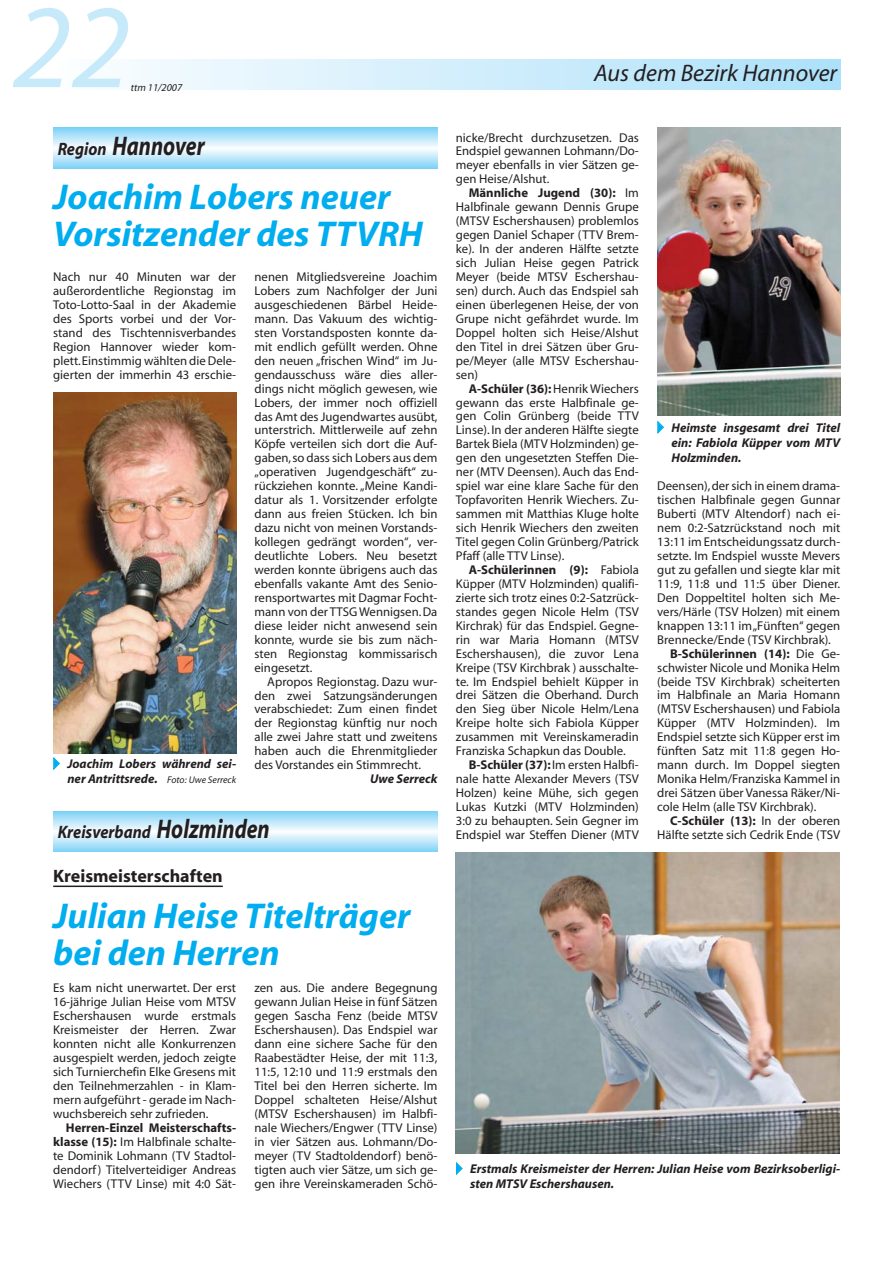
<style>
.page{position:relative;width:893px;height:1263px;background:#fff}
.page>*{position:absolute;margin:0;border:0;box-sizing:border-box;transform-origin:0 0}
.t1{font:italic 120px "Myriad";color:#c7eafb}
.t2{font:italic 700 36px/37.5px "Myriad";color:#00adef}
.t3{font:italic 700 27px "Myriad";color:#231f20;scale:.8 1}
.t4{font:italic 24px "Myriad";color:#231f20}
.t5{font:italic 700 18px "Myriad";color:#231f20;scale:.9 1}
.t6{font:700 18px "Myriad";color:#231f20}
.t7{font:12.75px/14px "Myriad";color:#231f20;text-align:justify}
.t8{font:italic 700 12.75px/15px "Myriad";color:#231f20;text-align:right}
.t9{font:700 12.75px "Myriad";color:#231f20}
.t10{font:italic 10.5px "Myriad";color:#231f20}
.s1{font-size:18px}
.s2{font-family:"Newspaper Pi BT";font-weight:400;font-style:normal;color:#00adef}
.s3{font-weight:400;font-size:9.75px}
.s4{font-size:27px}
.s5{font-weight:700}
.s6{font-weight:400}
</style>
<div class="page">
<div style="left:53px;top:60px;width:787px;height:29px;background:linear-gradient(to right,#fcfeff,#ace1fa)"></div>
<svg style="left:53px;top:811px;width:384px;height:41px;background:#bce7fa"></svg>
<svg style="left:53px;top:128px;width:384px;height:40px;background:#bde7fa"></svg>
<img style="left:53px;top:393px;width:183px;height:360px">
<hr style="left:53px;top:886px;width:170px;height:1px;background:#231f20">
<img style="left:456px;top:853px;width:383px;height:301px">
<img style="left:657px;top:128px;width:183px;height:287px">
<h1 class="t1" style="left:13px;top:2px;width:120px">22</h1>
<p class="t10" style="left:131px;top:83px;width:53px">ttm 11/2007</p>
<h3 class="t3" style="left:58px;top:136px;width:185px"><span class="s1">Region</span> Hannover</h3>
<h2 class="t2" style="left:53px;top:181px;width:371px">Joachim Lobers neuer<br>Vorsitzender des TTVRH</h2>
<p class="t7" style="left:53px;top:271px;width:184px">Nach nur 40 Minuten war der außerordentliche Regionstag im Toto-Lotto-Saal in der Akademie des Sports vorbei und der Vor&shy;stand des Tischtennisverbandes Region Hannover wieder kom&shy;plett.Einstimmig wählten die Dele&shy;gierten der immerhin 43 erschie-</p>
<p class="t7" style="left:254px;top:271px;width:184px">nenen Mitgliedsvereine Joachim Lobers zum Nachfolger der Juni ausgeschiedenen Bärbel Heide&shy;mann. Das Vakuum des wichtig&shy;sten Vorstandsposten konnte da&shy;mit endlich gefüllt werden. Ohne den neuen „frischen Wind“ im Ju&shy;gendausschuss wäre dies aller&shy;dings nicht möglich gewesen, wie Lobers, der immer noch offiziell das Amt des Jugendwartes ausübt, unterstrich. Mittlerweile auf zehn Köpfe verteilen sich dort die Auf&shy;gaben,so dass sich Lobers aus dem „operativen Jugendgeschäft“ zu&shy;rückziehen konnte. „Meine Kandi&shy;datur als 1. Vorsitzender erfolgte dann aus freien Stücken. Ich bin dazu nicht von meinen Vorstands&shy;kollegen gedrängt worden“, ver&shy;deutlichte Lobers. Neu besetzt werden konnte übrigens auch das ebenfalls vakante Amt des Senio&shy;rensportwartes mit Dagmar Focht&shy;mann von der TTSG Wennigsen.Da diese leider nicht anwesend sein konnte, wurde sie bis zum näch&shy;sten Regionstag kommissarisch eingesetzt.</p>
<p class="t7" style="left:254px;top:675px;width:184px;text-indent:13px">Apropos Regionstag. Dazu wur&shy;den zwei Satzungsänderungen verabschiedet: Zum einen findet der Regionstag künftig nur noch alle zwei Jahre statt und zweitens haben auch die Ehrenmitglieder des Vorstandes ein Stimmrecht.</p>
<p class="t8" style="left:370px;top:772px;width:69px">Uwe Serreck</p>
<p class="t8" style="left:53px;top:758px;width:184px"><span class="s2">-</span> Joachim Lobers während sei&shy;ner Antrittsrede. <span class="s3">Foto: Uwe Serreck</span></p>
<h3 class="t5" style="left:58px;top:826px;width:237px">Kreisverband <span class="s4">Holzminden</span></h3>
<h3 class="t6" style="left:53px;top:869px;width:171px">Kreismeisterschaften</h3>
<h2 class="t2" style="left:53px;top:900px;width:359px">Julian Heise Titelträger bei den Herren</h2>
<p class="t7" style="left:53px;top:982px;width:184px">Es kam nicht unerwartet. Der erst 16-jährige Julian Heise vom MTSV Eschershausen wurde erstmals Kreismeister der Herren. Zwar konnten nicht alle Konkurrenzen ausgespielt werden, jedoch zeigte sich Turnierchefin Elke Gresens mit den Teilnehmerzahlen - in Klam&shy;mern aufgeführt - gerade im Nach&shy;wuchsbereich sehr zufrieden.</p>
<p class="t7" style="left:53px;top:1122px;width:184px;text-indent:13px"><span class="s5">Herren-Einzel Meisterschafts&shy;klasse (15):</span> Im Halbfinale schalte&shy;te Dominik Lohmann (TV Stadtol&shy;dendorf) Titelverteidiger Andreas Wiechers (TTV Linse) mit 4:0 Sät-</p>
<p class="t7" style="left:254px;top:982px;width:184px">zen aus. Die andere Begegnung gewann Julian Heise in fünf Sätzen gegen Sascha Fenz (beide MTSV Eschershausen). Das Endspiel war dann eine sichere Sache für den Raabestädter Heise, der mit 11:3, 11:5, 12:10 und 11:9 erstmals den Titel bei den Herren sicherte. Im Doppel schalteten Heise/Alshut (MTSV Eschershausen) im Halbfi&shy;nale Wiechers/Engwer (TTV Linse) in vier Sätzen aus. Lohmann/Do&shy;meyer (TV Stadtoldendorf) benö&shy;tigten auch vier Sätze, um sich ge&shy;gen ihre Vereinskameraden Schö-</p>
<h3 class="t4" style="left:594px;top:64px;width:245px">Aus dem Bezirk Hannover</h3>
<p class="t7" style="left:456px;top:131px;width:184px">nicke/Brecht durchzusetzen. Das Endspiel gewannen Lohmann/Do&shy;meyer ebenfalls in vier Sätzen ge&shy;gen Heise/Alshut.</p>
<p class="t7" style="left:456px;top:187px;width:184px;text-indent:13px"><span class="s5">Männliche Jugend (30):</span> Im Halbfinale gewann Dennis Grupe (MTSV Eschershausen) problemlos gegen Daniel Schaper (TTV Brem&shy;ke). In der anderen Hälfte setzte sich Julian Heise gegen Patrick Meyer (beide MTSV Eschershau&shy;sen) durch. Auch das Endspiel sah einen überlegenen Heise, der von Grupe nicht gefährdet wurde. Im Doppel holten sich Heise/Alshut den Titel in drei Sätzen über Gru&shy;pe/Meyer (alle MTSV Eschershau&shy;sen)</p>
<p class="t7" style="left:456px;top:382px;width:184px;text-indent:13px"><span class="s5">A-Schüler (36):</span>Henrik Wiechers gewann das erste Halbfinale ge&shy;gen Colin Grünberg (beide TTV Linse). In der anderen Hälfte siegte Bartek Biela (MTV Holzminden) ge&shy;gen den ungesetzten Steffen Die&shy;ner (MTV Deensen). Auch das End&shy;spiel war eine klare Sache für den Topfavoriten Henrik Wiechers. Zu&shy;sammen mit Matthias Kluge holte sich Henrik Wiechers den zweiten Titel gegen Colin Grünberg/Patrick Pfaff (alle TTV Linse).</p>
<p class="t7" style="left:456px;top:564px;width:184px;text-indent:13px"><span class="s5">A-Schülerinnen (9):</span> Fabiola Küpper (MTV Holzminden) qualifi&shy;zierte sich trotz eines 0:2-Satzrück&shy;standes gegen Nicole Helm (TSV Kirchrak) für das Endspiel. Gegne&shy;rin war Maria Homann (MTSV Eschershausen), die zuvor Lena Kreipe (TSV Kirchbrak ) ausschalte&shy;te. Im Endspiel behielt Küpper in drei Sätzen die Oberhand. Durch den Sieg über Nicole Helm/Lena Kreipe holte sich Fabiola Küpper zusammen mit Vereinskameradin Franziska Schapkun das Double.</p>
<p class="t7" style="left:456px;top:759px;width:184px;text-indent:13px"><span class="s5">B-Schüler (37):</span>Im ersten Halbfi&shy;nale hatte Alexander Mevers (TSV Holzen) keine Mühe, sich gegen Lukas Kutzki (MTV Holzminden)<br>3:0 zu behaupten. Sein Gegner im Endspiel war Steffen Diener (MTV</p>
<p class="t8" style="left:671px;top:421px;width:170px;text-align:justify;text-indent:-14px"><span class="s2">-</span> Heimste insgesamt drei Titel ein: Fabiola Küpper vom MTV Holzminden.</p>
<p class="t7" style="left:657px;top:480px;width:184px">Deensen),der sich in einem drama-</p>
<p class="t7" style="left:657px;top:494px;width:184px">tischen Halbfinale gegen Gunnar</p>
<p class="t7" style="left:657px;top:508px;width:184px">Buberti (MTV Altendorf) nach ei-</p>
<p class="t7" style="left:657px;top:522px;width:184px">nem 0:2-Satzrückstand noch mit</p>
<p class="t7" style="left:657px;top:536px;width:184px">13:11 im Entscheidungssatz durch-</p>
<p class="t7" style="left:657px;top:550px;width:184px">setzte. Im Endspiel wusste Mevers</p>
<p class="t7" style="left:657px;top:564px;width:184px">gut zu gefallen und siegte klar mit</p>
<p class="t7" style="left:657px;top:578px;width:184px">11:9, 11:8 und 11:5 über Diener.</p>
<p class="t7" style="left:657px;top:592px;width:184px">Den Doppeltitel holten sich Me-</p>
<p class="t7" style="left:657px;top:606px;width:184px">vers/Härle (TSV Holzen) mit einem</p>
<p class="t7" style="left:657px;top:620px;width:184px">knappen 13:11 im „Fünften“ gegen</p>
<p class="t7" style="left:657px;top:633px;width:175px">Brennecke/Ende (TSV Kirchbrak).</p>
<p class="t9" style="left:670px;top:649px;width:172px">B-Schülerinnen (14): <span class="s6">Die Ge-</span></p>
<p class="t7" style="left:657px;top:661px;width:184px">schwister Nicole und Monika Helm</p>
<p class="t7" style="left:657px;top:675px;width:184px">(beide TSV Kirchbrak) scheiterten</p>
<p class="t7" style="left:657px;top:689px;width:184px">im Halbfinale an Maria Homann</p>
<p class="t7" style="left:657px;top:703px;width:184px">(MTSV Eschershausen) und Fabiola</p>
<p class="t7" style="left:657px;top:717px;width:184px">Küpper (MTV Holzminden). Im</p>
<p class="t7" style="left:657px;top:731px;width:184px">Endspiel setzte sich Küpper erst im</p>
<p class="t7" style="left:657px;top:745px;width:184px">fünften Satz mit 11:8 gegen Ho-</p>
<p class="t7" style="left:657px;top:759px;width:184px">mann durch. Im Doppel siegten</p>
<p class="t7" style="left:657px;top:773px;width:184px">Monika Helm/Franziska Kammel in</p>
<p class="t7" style="left:657px;top:787px;width:184px">drei Sätzen über Vanessa Räker/Ni-</p>
<p class="t7" style="left:657px;top:801px;width:161px">cole Helm (alle TSV Kirchbrak).</p>
<p class="t9" style="left:670px;top:816px;width:172px">C-Schüler (13): <span class="s6">In der oberen</span></p>
<p class="t7" style="left:657px;top:829px;width:184px">Hälfte setzte sich Cedrik Ende (TSV</p>
<p class="t8" style="left:470px;top:1163px;width:371px;text-align:left;text-indent:-14px"><span class="s2">-</span> Erstmals Kreismeister der Herren: Julian Heise vom Bezirksoberligi&shy;sten MTSV Eschershausen.</p>
</div>
